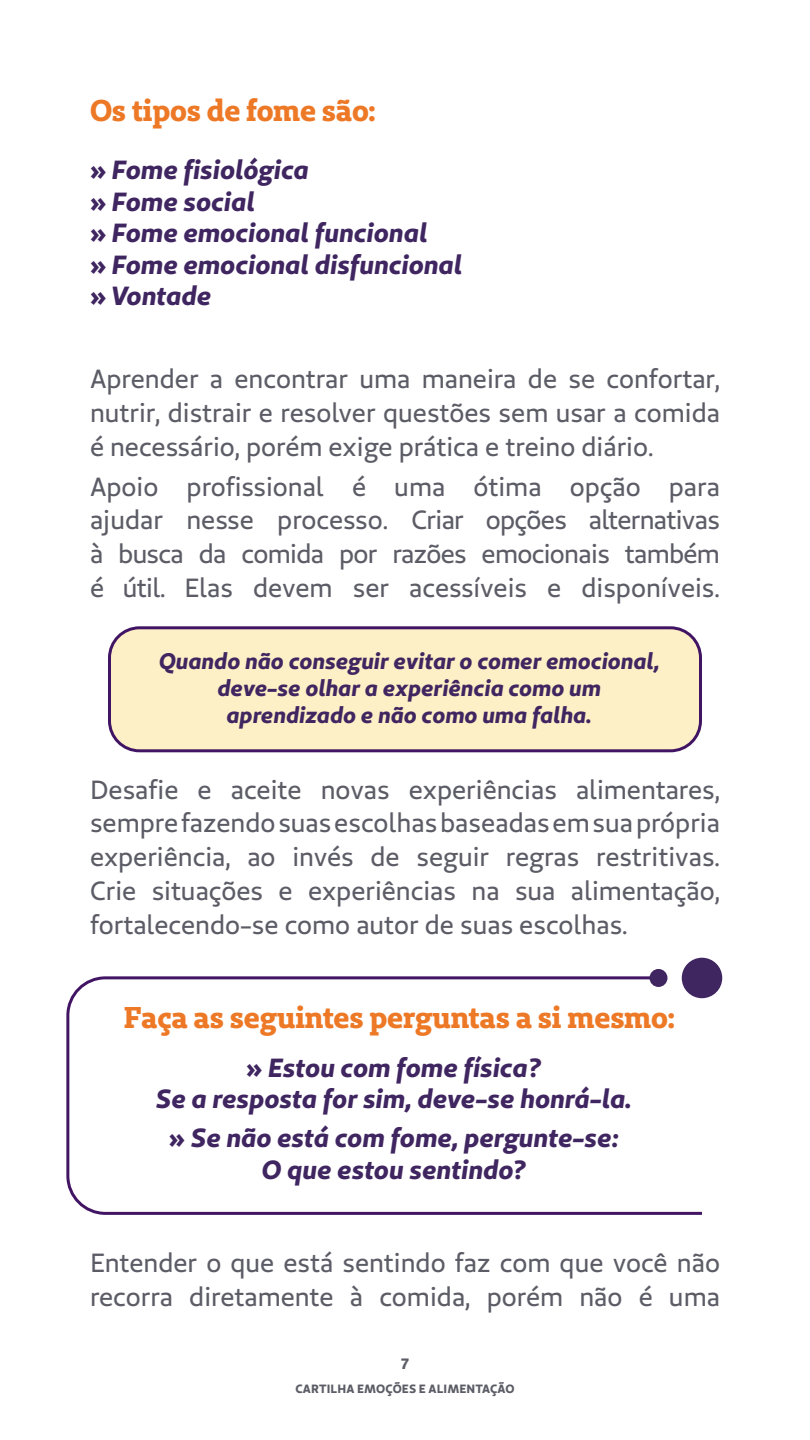
<style>
.page{position:relative;width:810px;height:1440px;background:#fff}
.page>*{position:absolute;margin:0;border:0;box-sizing:border-box;transform-origin:0 0}
.No_Spacing{font:30px "Unimed Slab 2020 Bold";letter-spacing:-.01em;color:#ed7826}
.No_Spacing-2{font:26.25px/33.8px "Unimed Sans 2020 Regular";color:#5c5c66;text-align:justify}
.No_Spacing-3{font:italic 26.25px "Unimed Sans 2020 Bold";color:#402661}
.No_Spacing-4{font:italic 22.5px/27px "Unimed Sans 2020 Bold";color:#402661;text-align:center}
.t1{font:15px "Unimed Sans 2020 Bold";color:#5c5c66}
.t2{font:12px "Unimed Sans 2020 Bold";letter-spacing:.01em;color:#5c5c66}
.s1{font-style:normal}
</style>
<div class="page">
<div style="left:110px;top:628px;width:590px;height:123px;background:#fef0c6;border-radius:30px"></div>
<div style="left:108px;top:626px;width:594px;height:126px;border:3px solid #411464;border-radius:30px"></div>
<div style="left:66px;top:976px;width:678px;height:239px;border:3px solid #411464;border-radius:38px"></div>
<div style="left:702px;top:966px;width:58px;height:259px;background:#fff"></div>
<div style="left:661px;top:962px;width:54px;height:27px;background:#fff"></div>
<div style="left:650px;top:969px;width:18px;height:18px;background:#402661;border-radius:50%"></div>
<div style="left:682px;top:958px;width:40px;height:40px;background:#402661;border-radius:50%"></div>
<p class="No_Spacing" style="left:90px;top:90px;width:287px">Os tipos de fome são:</p>
<p class="No_Spacing-3" style="left:90px;top:153px;width:220px"><span class="s1">»</span> Fome fisiológica</p>
<p class="No_Spacing-3" style="left:90px;top:184px;width:167px"><span class="s1">»</span> Fome social</p>
<p class="No_Spacing-3" style="left:90px;top:216px;width:339px"><span class="s1">»</span> Fome emocional funcional</p>
<p class="No_Spacing-3" style="left:90px;top:247px;width:374px"><span class="s1">»</span> Fome emocional disfuncional</p>
<p class="No_Spacing-3" style="left:90px;top:279px;width:123px"><span class="s1">»</span> Vontade</p>
<p class="No_Spacing-2" style="left:90px;top:362px;width:632px">Aprender a encontrar uma maneira de se confortar, nutrir, distrair e resolver questões sem usar a comida é necessário, porém exige prática e treino diário.</p>
<p class="No_Spacing-2" style="left:90px;top:469px;width:632px">Apoio profissional é uma ótima opção para ajudar nesse processo. Criar opções alternativas à busca da comida por razões emocionais também é útil. Elas devem ser acessíveis e disponíveis.</p>
<p class="No_Spacing-4" style="left:159px;top:647px;width:503px">Quando não conseguir evitar o comer emocional, deve-se olhar a experiência como um aprendizado e não como uma falha.</p>
<p class="No_Spacing-2" style="left:90px;top:772px;width:632px">Desafie e aceite novas experiências alimentares, sempre fazendo suas escolhas baseadas em sua própria experiência, ao invés de seguir regras restritivas.<br>Crie situações e experiências na sua alimentação, fortalecendo-se como autor de suas escolhas.</p>
<p class="No_Spacing" style="left:124px;top:998px;width:552px">Faça as seguintes perguntas a si mesmo:</p>
<p class="No_Spacing-3" style="left:246px;top:1050px;width:296px"><span class="s1">»</span> Estou com fome física?</p>
<p class="No_Spacing-3" style="left:156px;top:1081px;width:478px">Se a resposta for sim, deve-se honrá-la.</p>
<p class="No_Spacing-3" style="left:169px;top:1120px;width:451px"><span class="s1">»</span> Se não está com fome, pergunte-se:</p>
<p class="No_Spacing-3" style="left:262px;top:1152px;width:266px">O que estou sentindo?</p>
<p class="No_Spacing-2" style="left:90px;top:1246px;width:632px">Entender o que está sentindo faz com que você não recorra diretamente à comida, porém não é uma</p>
<p class="t1" style="left:401px;top:1354px;width:9px">7</p>
<p class="t2" style="left:295px;top:1381px;width:221px">CARTILHA EMOÇÕES E ALIMENTAÇÃO</p>
</div>
